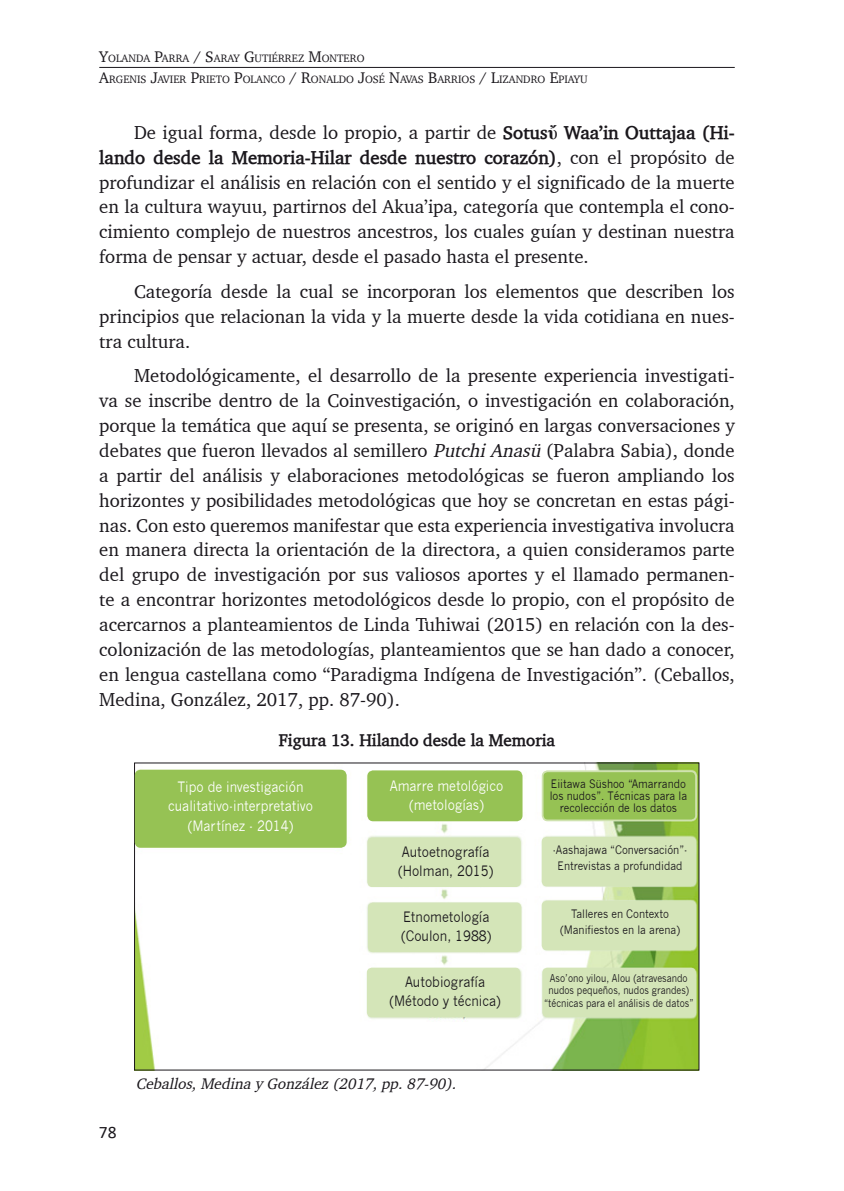
<style>
.page{position:relative;width:844px;height:1191px;background:#fff}
.page>*{position:absolute;margin:0;border:0;box-sizing:border-box;transform-origin:0 0}
.t1{font:19.25px/24.8px "Challenge";color:#1a171c;text-align:justify}
.t2{font:700 17.5px "Challenge";color:#1a171c}
.t3{font:17.5px "Calibri";color:#1a171c}
.t4{font:italic 15.75px "Challenge";color:#1a171c}
.t5{font:14px/19.2px "News Gothic";color:#fff;text-align:center;scale:.9 1}
.t6{font:14px/19.2px "News Gothic";color:#1a171c;scale:.9 1}
.t7{font:11.38px/12.2px "News Gothic";color:#1a171c;text-align:center;scale:.9 1}
.t8{font:11.03px/21.2px "Challenge";color:#1a171c}
.t9{font:10.5px/12.2px "News Gothic";color:#1a171c;text-align:center;scale:.85 1}
.s1{font-size:15.75px}
.s2{font-weight:700}
.s3{font-family:"Times New Roman";font-weight:700}
.s4{font-style:italic}
</style>
<div class="page">
<hr style="left:99px;top:67px;width:635px;height:1px;background:#1a171c">
<img style="left:136px;top:764px;width:561px;height:304px">
<div style="left:136px;top:770px;width:210px;height:77px;background:#96c254;border-radius:5px"></div>
<div style="left:135px;top:770px;width:211px;height:77px;border:2px solid #96c254;border-radius:5px"></div>
<div style="left:368px;top:771px;width:153px;height:49px;background:#96c254;border-radius:5px"></div>
<div style="left:367px;top:770px;width:155px;height:51px;border:2px solid #96c254;border-radius:5px"></div>
<div style="left:542px;top:771px;width:153px;height:49px;background:#96c254;border-radius:5px"></div>
<div style="left:541px;top:770px;width:155px;height:51px;border:2px solid #cfe2af;border-radius:5px"></div>
<div style="left:367px;top:837px;width:153px;height:50px;background:#d4e5b8;border-radius:5px"></div>
<div style="left:367px;top:967px;width:153px;height:50px;background:#d4e5b8;border-radius:5px"></div>
<div style="left:368px;top:902px;width:153px;height:50px;background:#d4e5b8;border-radius:5px"></div>
<div style="left:541px;top:836px;width:154px;height:50px;background:#d4e5b8;border-radius:5px"></div>
<div style="left:542px;top:967px;width:153px;height:50px;background:#d4e5b8;border-radius:5px"></div>
<div style="left:541px;top:900px;width:154px;height:50px;background:#d4e5b8;border-radius:5px"></div>
<p class="t8" style="left:99px;top:47px;width:489px"><span class="s1">Y</span>OLANDA <span class="s1">P</span>ARRA <span class="s1">/ S</span>ARAY <span class="s1">G</span>UTIÉRREZ <span class="s1">M</span>ONTERO<br><span class="s1">A</span>RGENIS <span class="s1">J</span>AVIER <span class="s1">P</span>RIETO <span class="s1">P</span>OLANCO <span class="s1">/ R</span>ONALDO <span class="s1">J</span>OSÉ <span class="s1">N</span>AVAS <span class="s1">B</span>ARRIOS <span class="s1">/ L</span>IZANDRO <span class="s1">E</span>PIAYU</p>
<p class="t1" style="left:99px;top:120px;width:637px;text-indent:35px">De igual forma, desde lo propio, a partir de <span class="s2">Sotus</span><span class="s3">ὔ</span> <span class="s2">Waa’in Outtajaa (Hi&shy;lando desde la Memoria-Hilar desde nuestro corazón)</span>, con el propósito de profundizar el análisis en relación con el sentido y el significado de la muerte en la cultura wayuu, partirnos del Akua’ipa, categoría que contempla el cono&shy;cimiento complejo de nuestros ancestros, los cuales guían y destinan nuestra forma de pensar y actuar, desde el pasado hasta el presente.</p>
<p class="t1" style="left:99px;top:279px;width:636px;text-indent:35px">Categoría desde la cual se incorporan los elementos que describen los principios que relacionan la vida y la muerte desde la vida cotidiana en nues&shy;tra cultura.</p>
<p class="t1" style="left:99px;top:363px;width:637px;text-indent:35px">Metodológicamente, el desarrollo de la presente experiencia investigati&shy;va se inscribe dentro de la Coinvestigación, o investigación en colaboración, porque la temática que aquí se presenta, se originó en largas conversaciones y debates que fueron llevados al semillero <span class="s4">Putchi Anasü</span> (Palabra Sabia), donde a partir del análisis y elaboraciones metodológicas se fueron ampliando los horizontes y posibilidades metodológicas que hoy se concretan en estas pági&shy;nas. Con esto queremos manifestar que esta experiencia investigativa involucra en manera directa la orientación de la directora, a quien consideramos parte del grupo de investigación por sus valiosos aportes y el llamado permanen&shy;te a encontrar horizontes metodológicos desde lo propio, con el propósito de acercarnos a planteamientos de Linda Tuhiwai (2015) en relación con la des&shy;colonización de las metodologías, planteamientos que se han dado a conocer, en lengua castellana como “Paradigma Indígena de Investigación”. (Ceballos, Medina, González, 2017, pp. 87-90).</p>
<p class="t2" style="left:279px;top:729px;width:278px">Figura 13. Hilando desde la Memoria</p>
<p class="t5" style="left:168px;top:777px;width:162px">Tipo de investigación cualitativo-interpretativo (Martínez - 2014)</p>
<p class="t5" style="left:389px;top:776px;width:128px">Amarre metológico (metologías)</p>
<p class="t7" style="left:549px;top:777px;width:154px">Eiitawa Süshoo “Amarrando los nudos”. Técnicas para la recolección de los datos</p>
<p class="t6" style="left:398px;top:842px;width:107px">Autoetnografía (Holman, 2015)</p>
<p class="t7" style="left:552px;top:842px;width:151px;line-height:15.8px">-Aashajawa “Conversación”-<br>Entrevistas a profundidad</p>
<p class="t6" style="left:401px;top:907px;width:102px">Etnometología (Coulon, 1988)</p>
<p class="t6" style="left:389px;top:972px;width:125px;text-align:center">Autobiografía (Método y técnica)</p>
<p class="t3" style="left:99px;top:1119px;width:19px">78</p>
<p class="t4" style="left:136px;top:1074px;width:322px">Ceballos, Medina y González (2017, pp. 87-90).</p>
<p class="t7" style="left:560px;top:906px;width:135px;line-height:15.8px">Talleres en Contexto (Manifiestos en la arena)</p>
<p class="t9" style="left:544px;top:972px;width:177px">Aso’ono yilou, Alou (atravesando nudos pequeños, nudos grandes) “técnicas para el análisis de datos”</p>
</div>
